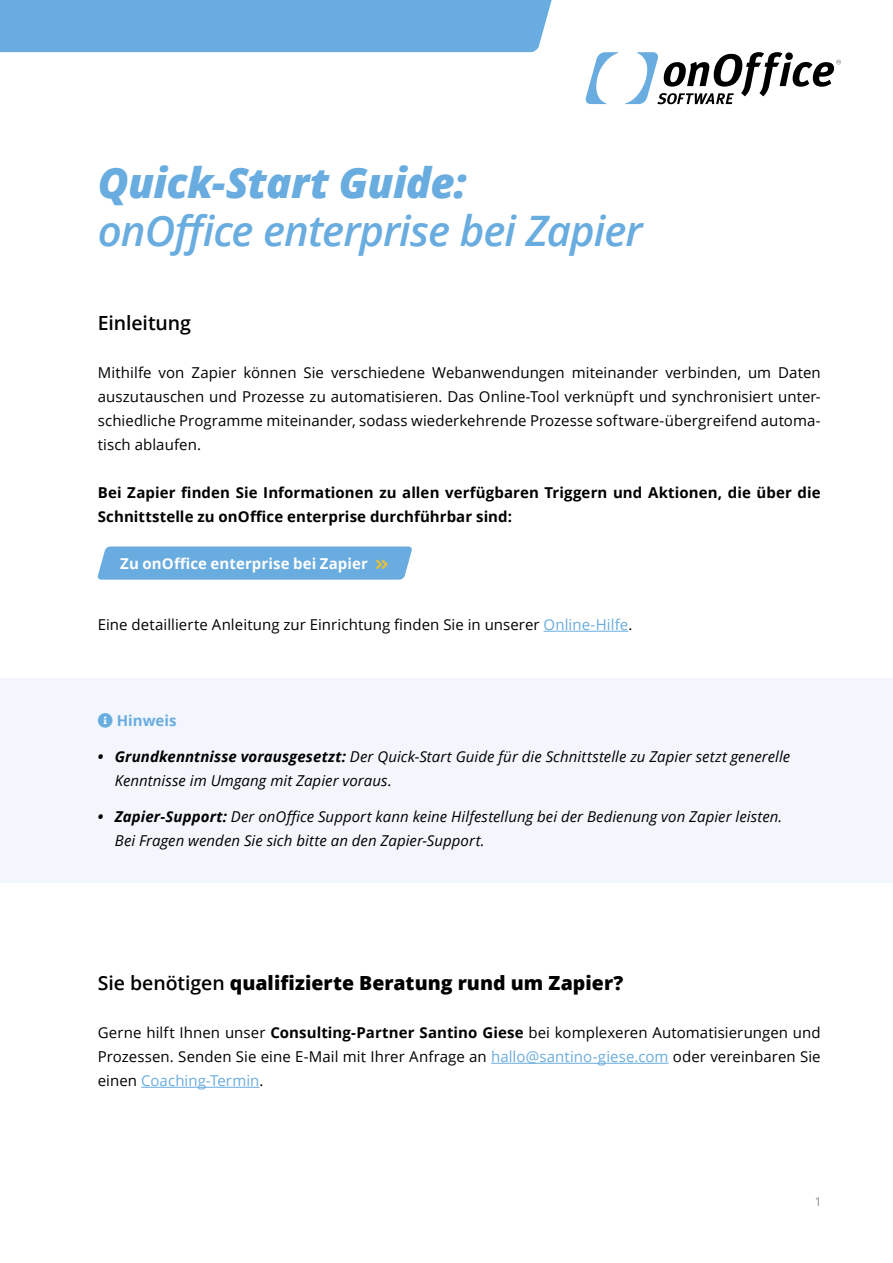
<style>
.page{position:relative;width:893px;height:1263px;background:#fff}
.page>*{position:absolute;margin:0;border:0;box-sizing:border-box;transform-origin:0 0}
.t1{font:italic 600 42px "Open Sans";letter-spacing:-.025em;color:#69acdf}
.t2{font:italic 800 42px "Open Sans";letter-spacing:-.02em;color:#69acdf}
.t3{font:800 19.5px "Open Sans";letter-spacing:.005em;color:#000}
.t4{font:600 19.5px "Open Sans";letter-spacing:-.005em;color:#000}
.t5{font:15px/24px "Open Sans";letter-spacing:.005em;color:#000;text-align:justify}
.t6{font:italic 15px/24px "Open Sans";letter-spacing:.005em;color:#000}
.t7{font:700 15px/24px "Open Sans";letter-spacing:.005em;color:#000}
.t8{font:700 15px "Open Sans";letter-spacing:.01em;color:#fff}
.t9{font:700 15px "Open Sans";letter-spacing:.005em;color:#69acdf}
.t10{font:12px "Open Sans";color:#878787}
.s1{color:#e3c03d}
.s2{color:#69acdf}
.s3{font-weight:700}
.s4{font-weight:600}
</style>
<div class="page">
<svg style="left:586px;top:52px;width:32px;height:52px"></svg>
<svg style="left:625px;top:52px;width:216px;height:52px"></svg>
<div style="left:0;top:0;width:552px;height:52px;background:#69acdf"></div>
<hr style="left:544px;top:631px;width:84px;height:1px;background:#69acdf">
<hr style="left:491px;top:1063px;width:178px;height:1px;background:#69acdf">
<hr style="left:141px;top:1087px;width:118px;height:1px;background:#69acdf">
<div style="left:0;top:678px;width:893px;height:204px;background:#f3f7fd"></div>
<svg style="left:97px;top:546px;width:315px;height:34px;background:#70b0e0"></svg>
<h1 class="t2" style="left:98px;top:151px;width:370px">Quick-Start Guide:</h1>
<h1 class="t1" style="left:98px;top:202px;width:546px">onOffice enterprise bei Zapier</h1>
<h2 class="t4" style="left:98px;top:310px;width:95px">Einleitung</h2>
<p class="t5" style="left:98px;top:360px;width:724px">Mithilfe von Zapier können Sie verschiedene Webanwendungen miteinander verbinden, um Daten auszutauschen und Prozesse zu automatisieren. Das Online-Tool verknüpft und synchronisiert unter&shy;schiedliche Programme miteinander, sodass wiederkehrende Prozesse software-übergreifend automa&shy;tisch ablaufen.</p>
<p class="t7" style="left:98px;top:480px;width:724px">Bei Zapier finden Sie Informationen zu allen verfügbaren Triggern und Aktionen, die über die<br>Schnittstelle zu onOffice enterprise durchführbar sind:</p>
<p class="t8" style="left:120px;top:553px;width:270px">Zu onOffice enterprise bei Zapier <span class="s1">★</span></p>
<p class="t5" style="left:98px;top:612px;width:536px">Eine detaillierte Anleitung zur Einrichtung finden Sie in unserer <span class="s2">Online-Hilfe</span>.</p>
<p class="t9" style="left:98px;top:710px;width:80px">■□● Hinweis</p>
<p class="t6" style="left:115px;top:744px;width:677px;text-indent:-17px"><span class="s3">• Grundkenntnisse vorausgesetzt:</span> Der Quick-Start Guide für die Schnittstelle zu Zapier setzt generelle<br>Kenntnisse im Umgang mit Zapier voraus.</p>
<p class="t6" style="left:115px;top:804px;width:669px;text-indent:-17px"><span class="s3">• Zapier-Support:</span> Der onOffice Support kann keine Hilfestellung bei der Bedienung von Zapier leisten.<br>Bei Fragen wenden Sie sich bitte an den Zapier-Support.</p>
<h2 class="t3" style="left:98px;top:968px;width:527px"><span class="s4">Sie benötigen</span> qualifizierte Beratung rund um Zapier?</h2>
<p class="t5" style="left:98px;top:1020px;width:724px">Gerne hilft Ihnen unser <span class="s3">Consulting-Partner Santino Giese</span> bei komplexeren Automatisierungen und Prozessen. Senden Sie eine E-Mail mit Ihrer Anfrage an <span class="s2">hallo@santino-giese.com</span> oder vereinbaren Sie einen <span class="s2">Coaching-Termin</span>.</p>
<p class="t10" style="left:815px;top:1193px;width:8px">1</p>
</div>
